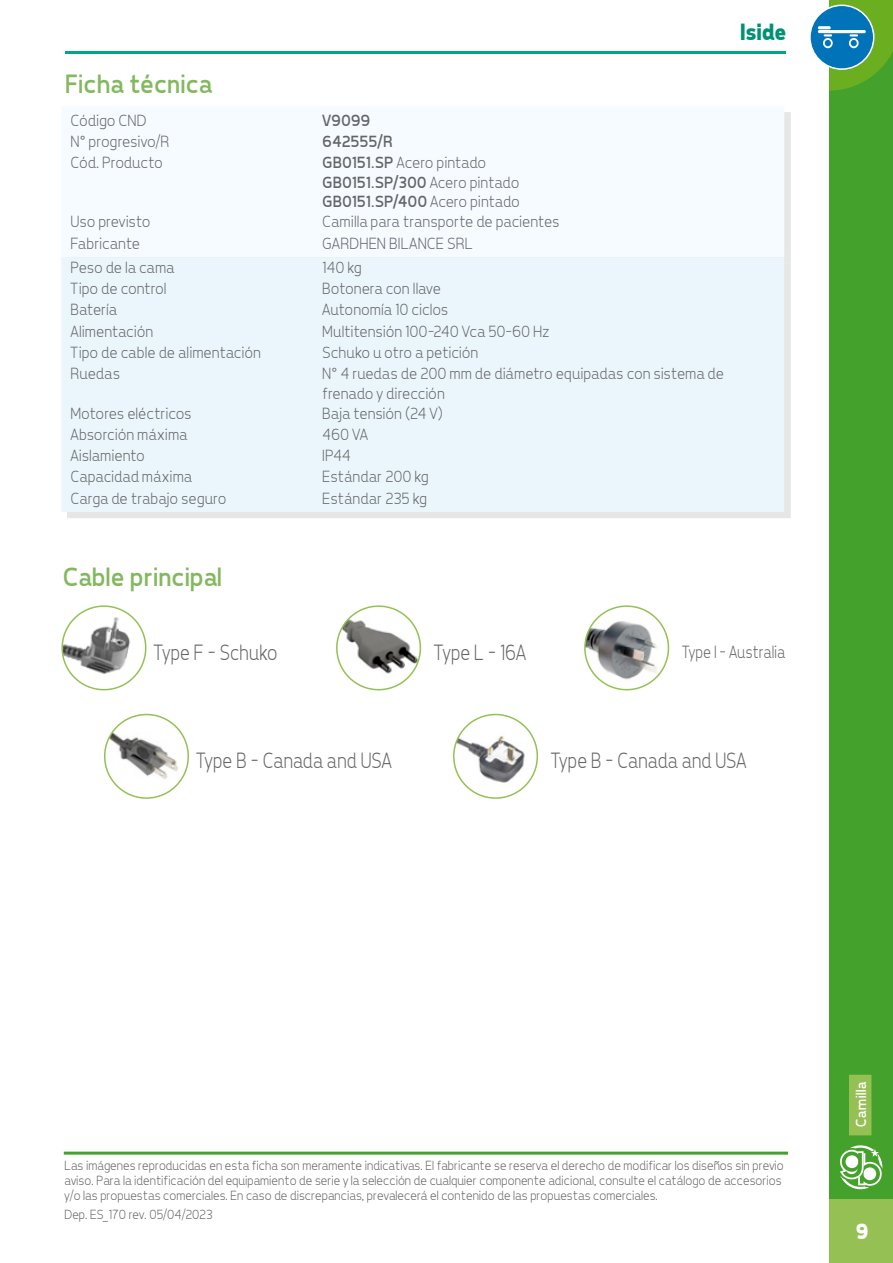
<style>
.page{position:relative;width:893px;height:1263px;background:#fff}
.page>*{position:absolute;margin:0;border:0;box-sizing:border-box;transform-origin:0 0}
.t1{font:27px "Tepeno Sans";color:#83b85f}
.t2{font:700 24px "Tepeno Sans";letter-spacing:-.02em;color:#009274}
.t3{font:300 22.5px "Tepeno Sans";color:#646567;scale:.9 1}
.t4{font:700 22.5px "Tepeno Sans";color:#fff}
.t5{font:300 18px "Tepeno Sans";color:#646567;scale:.9 1}
.t6{font:300 16.5px/19.5px "Tepeno Sans";letter-spacing:.005em;color:#646567}
.t7{font:16.5px "Tepeno Sans";color:#646567}
.t8{font:15px "Tepeno Sans";letter-spacing:.025em;color:#fff}
.t9{font:300 13.5px/15px "Tepeno Sans";color:#646567}
.s1{font-weight:400}
</style>
<div class="page">
<hr style="left:65px;top:51px;width:720px;height:2px;background:#00a785">
<div style="left:829px;top:0;width:64px;height:1263px;background:#44a12b"></div>
<div style="left:829px;top:1199px;width:64px;height:64px;background:#95c154"></div>
<svg style="left:840px;top:1145px;width:42px;height:44px"></svg>
<svg style="left:810px;top:5px;width:64px;height:64px"></svg>
<svg style="left:818px;top:0;width:75px;height:91px"></svg>
<div style="left:849px;top:1075px;width:22px;height:60px;background:#95c154"></div>
<hr style="left:64px;top:1151px;width:724px;height:3px;background:#44a12b">
<div style="left:67px;top:112px;width:724px;height:406px;background:#e6e6e6"></div>
<div style="left:67px;top:112px;width:717px;height:145px;background:#f5fbfe"></div>
<div style="left:61px;top:257px;width:723px;height:255px;background:#ebf6fc"></div>
<img style="left:337px;top:606px;width:83px;height:84px;border-radius:42px">
<div style="left:336px;top:605px;width:85px;height:85px;border:2px solid #95c154;border-radius:50%"></div>
<svg style="left:585px;top:606px;width:83px;height:84px"></svg>
<img style="left:585px;top:611px;width:83px;height:74px">
<div style="left:584px;top:605px;width:85px;height:85px;border:2px solid #95c154;border-radius:50%"></div>
<svg style="left:62px;top:606px;width:84px;height:84px"></svg>
<img style="left:64px;top:614px;width:73px;height:72px">
<div style="left:61px;top:605px;width:85px;height:85px;border:2px solid #95c154;border-radius:50%"></div>
<svg style="left:454px;top:714px;width:83px;height:84px"></svg>
<img style="left:454px;top:724px;width:83px;height:68px">
<div style="left:453px;top:714px;width:85px;height:85px;border:2px solid #95c154;border-radius:50%"></div>
<img style="left:106px;top:732px;width:75px;height:51px">
<div style="left:104px;top:714px;width:85px;height:85px;border:2px solid #95c154;border-radius:50%"></div>
<h1 class="t1" style="left:64px;top:68px;width:148px">Ficha técnica</h1>
<p class="t6" style="left:70px;top:110px;width:78px">Código CND</p>
<p class="t7" style="left:322px;top:111px;width:49px">V9099</p>
<p class="t6" style="left:70px;top:131px;width:100px">N° progresivo/R</p>
<p class="t7" style="left:322px;top:131px;width:72px">642555/R</p>
<p class="t6" style="left:70px;top:152px;width:94px">Cód. Producto</p>
<p class="t6" style="left:322px;top:152px;width:199px"><span class="s1">GB0151.SP</span> Acero pintado<br><span class="s1">GB0151.SP/300</span> Acero pintado<br><span class="s1">GB0151.SP/400</span> Acero pintado</p>
<p class="t6" style="left:70px;top:211px;width:81px">Uso previsto</p>
<p class="t6" style="left:322px;top:211px;width:239px">Camilla para transporte de pacientes</p>
<p class="t6" style="left:70px;top:233px;width:71px">Fabricante</p>
<p class="t6" style="left:322px;top:233px;width:152px">GARDHEN BILANCE SRL</p>
<p class="t6" style="left:70px;top:257px;width:105px">Peso de la cama</p>
<p class="t6" style="left:322px;top:257px;width:41px">140 kg</p>
<p class="t6" style="left:70px;top:278px;width:97px">Tipo de control</p>
<p class="t6" style="left:322px;top:278px;width:120px">Botonera con llave</p>
<p class="t6" style="left:70px;top:300px;width:48px">Batería</p>
<p class="t6" style="left:322px;top:300px;width:127px">Autonomía 10 ciclos</p>
<p class="t6" style="left:70px;top:321px;width:84px">Alimentación</p>
<p class="t6" style="left:322px;top:321px;width:229px">Multitensión 100-240 Vca 50-60 Hz</p>
<p class="t6" style="left:70px;top:342px;width:192px">Tipo de cable de alimentación</p>
<p class="t6" style="left:322px;top:342px;width:157px">Schuko u otro a petición</p>
<p class="t6" style="left:70px;top:363px;width:51px">Ruedas</p>
<p class="t6" style="left:322px;top:363px;width:403px">N° 4 ruedas de 200 mm de diámetro equipadas con sistema de frenado y dirección</p>
<p class="t6" style="left:70px;top:403px;width:122px">Motores eléctricos</p>
<p class="t6" style="left:322px;top:403px;width:122px">Baja tensión (24 V)</p>
<p class="t6" style="left:70px;top:424px;width:118px">Absorción máxima</p>
<p class="t6" style="left:322px;top:424px;width:47px">460 VA</p>
<p class="t6" style="left:70px;top:445px;width:76px">Aislamiento</p>
<p class="t6" style="left:322px;top:445px;width:30px">IP44</p>
<p class="t6" style="left:70px;top:466px;width:123px">Capacidad máxima</p>
<p class="t6" style="left:322px;top:466px;width:108px">Estándar 200 kg</p>
<p class="t6" style="left:70px;top:488px;width:157px">Carga de trabajo seguro</p>
<p class="t6" style="left:322px;top:488px;width:106px">Estándar 235 kg</p>
<h2 class="t2" style="left:739px;top:18px;width:48px">Iside</h2>
<h1 class="t1" style="left:61px;top:561px;width:161px">Cable principal</h1>
<h3 class="t3" style="left:153px;top:639px;width:139px">Type F - Schuko</h3>
<h3 class="t3" style="left:433px;top:639px;width:103px">Type L - 16A</h3>
<p class="t5" style="left:681px;top:641px;width:116px">Type I - Australia</p>
<h3 class="t3" style="left:195px;top:747px;width:218px">Type B - Canada and USA</h3>
<h3 class="t3" style="left:550px;top:747px;width:218px">Type B - Canada and USA</h3>
<p class="t9" style="left:64px;top:1157px;width:721px">Las imágenes reproducidas en esta ficha son meramente indicativas. El fabricante se reserva el derecho de modificar los diseños sin previo aviso. Para la identificación del equipamiento de serie y la selección de cualquier componente adicional, consulte el catálogo de accesorios y/o las propuestas comerciales. En caso de discrepancias, prevalecerá el contenido de las propuestas comerciales.</p>
<p class="t9" style="left:64px;top:1206px;width:150px">Dep. ES_170 rev. 05/04/2023</p>
<p class="t8" style="left:852px;top:1128px;width:48px;rotate:-90deg">Camilla</p>
<h3 class="t4" style="left:854px;top:1218px;width:15px">9</h3>
</div>
